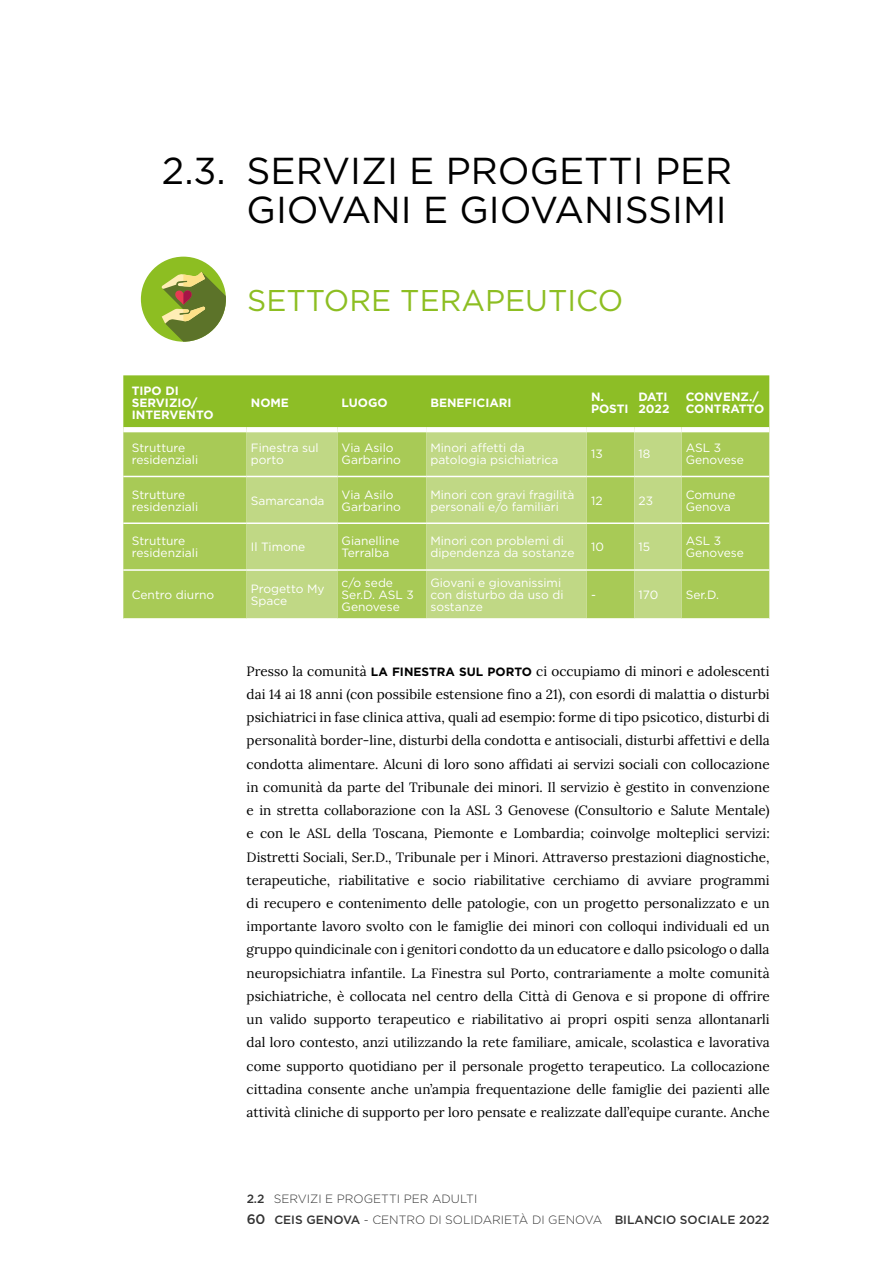
<style>
.page{position:relative;width:893px;height:1263px;background:#fff}
.page>*{position:absolute;margin:0;border:0;box-sizing:border-box;transform-origin:0 0}
.t1{font:37.5px/39px "Gotham";color:#000}
.t2{font:30px "Gotham";color:#8dbe22}
.t3{font:13.5px/23.2px "Lora";color:#000;text-align:justify}
.t4{font:12px/12px "Gotham";color:#fff}
.t5{font:700 12px/12px "Gotham";color:#fff}
.t6{font:500 12px "Gotham";color:#000}
.t7{font:300 12px "Gotham";color:#000}
.s1{font-family:"Gotham";font-weight:700;font-size:12px}
.s2{font-weight:500}
.s3{font-size:13.65px}
.s4{font-weight:300}
</style>
<div class="page">
<div style="left:123px;top:375px;width:646px;height:52px;background:#8dbe26"></div>
<div style="left:123px;top:432px;width:646px;height:186px;background:#a8ca56"></div>
<svg style="left:247px;top:432px;width:434px;height:186px;background:#b8d377"></svg>
<hr style="left:123px;top:522px;width:124px;height:2px;background:#fff">
<hr style="left:247px;top:522px;width:90px;height:2px;background:#fff">
<hr style="left:337px;top:522px;width:89px;height:2px;background:#fff">
<hr style="left:426px;top:522px;width:161px;height:2px;background:#fff">
<hr style="left:587px;top:522px;width:47px;height:2px;background:#fff">
<hr style="left:634px;top:522px;width:47px;height:2px;background:#fff">
<hr style="left:681px;top:522px;width:88px;height:2px;background:#fff">
<hr style="left:123px;top:569px;width:124px;height:2px;background:#fff">
<hr style="left:247px;top:569px;width:90px;height:2px;background:#fff">
<hr style="left:337px;top:569px;width:89px;height:2px;background:#fff">
<hr style="left:426px;top:569px;width:161px;height:2px;background:#fff">
<hr style="left:587px;top:569px;width:47px;height:2px;background:#fff">
<hr style="left:634px;top:569px;width:47px;height:2px;background:#fff">
<hr style="left:681px;top:569px;width:88px;height:2px;background:#fff">
<hr style="left:123px;top:476px;width:124px;height:1px;background:#fff">
<hr style="left:247px;top:476px;width:90px;height:1px;background:#fff">
<hr style="left:337px;top:476px;width:89px;height:1px;background:#fff">
<hr style="left:426px;top:476px;width:161px;height:1px;background:#fff">
<hr style="left:587px;top:476px;width:47px;height:1px;background:#fff">
<hr style="left:634px;top:476px;width:47px;height:1px;background:#fff">
<hr style="left:681px;top:476px;width:88px;height:1px;background:#fff">
<div style="left:141px;top:257px;width:85px;height:85px;background:#8dbe22;border-radius:50%"></div>
<svg style="left:161px;top:272px;width:65px;height:70px"></svg>
<h1 class="t1" style="left:162px;top:150px;width:65px">2.3.</h1>
<h1 class="t1" style="left:247px;top:150px;width:487px">SERVIZI E PROGETTI PER<br>GIOVANI E GIOVANISSIMI</h1>
<h2 class="t2" style="left:247px;top:281px;width:378px">SETTORE TERAPEUTICO</h2>
<p class="t5" style="left:132px;top:384px;width:83px">TIPO DI<br>SERVIZIO/<br>INTERVENTO</p>
<p class="t5" style="left:251px;top:396px;width:40px">NOME</p>
<p class="t5" style="left:342px;top:396px;width:48px">LUOGO</p>
<p class="t5" style="left:430px;top:396px;width:83px">BENEFICIARI</p>
<p class="t5" style="left:591px;top:390px;width:39px">N.<br>POSTI</p>
<p class="t5" style="left:638px;top:390px;width:33px">DATI<br>2022</p>
<p class="t5" style="left:686px;top:390px;width:80px">CONVENZ./<br>CONTRATTO</p>
<p class="t4" style="left:132px;top:441px;width:68px">Strutture residenziali</p>
<p class="t4" style="left:251px;top:441px;width:69px">Finestra sul porto</p>
<p class="t4" style="left:342px;top:441px;width:61px">Via Asilo<br>Garbarino</p>
<p class="t4" style="left:430px;top:441px;width:129px">Minori affetti da patologia psichiatrica</p>
<p class="t4" style="left:591px;top:447px;width:13px">13</p>
<p class="t4" style="left:638px;top:447px;width:13px">18</p>
<p class="t4" style="left:686px;top:441px;width:60px">ASL 3<br>Genovese</p>
<p class="t4" style="left:132px;top:488px;width:68px">Strutture residenziali</p>
<p class="t4" style="left:251px;top:494px;width:75px">Samarcanda</p>
<p class="t4" style="left:342px;top:488px;width:61px">Via Asilo<br>Garbarino</p>
<p class="t4" style="left:430px;top:488px;width:145px">Minori con gravi fragilità personali e/o familiari</p>
<p class="t4" style="left:591px;top:494px;width:13px">12</p>
<p class="t4" style="left:638px;top:494px;width:16px">23</p>
<p class="t4" style="left:686px;top:488px;width:51px">Comune<br>Genova</p>
<p class="t4" style="left:132px;top:535px;width:68px">Strutture residenziali</p>
<p class="t4" style="left:251px;top:541px;width:56px">Il Timone</p>
<p class="t4" style="left:342px;top:535px;width:59px">Gianelline<br>Terralba</p>
<p class="t4" style="left:430px;top:535px;width:146px">Minori con problemi di dipendenza da sostanze</p>
<p class="t4" style="left:591px;top:541px;width:14px">10</p>
<p class="t4" style="left:638px;top:541px;width:13px">15</p>
<p class="t4" style="left:686px;top:535px;width:60px">ASL 3<br>Genovese</p>
<p class="t4" style="left:132px;top:589px;width:84px">Centro diurno</p>
<p class="t4" style="left:251px;top:583px;width:75px">Progetto My<br>Space</p>
<p class="t4" style="left:342px;top:577px;width:74px">c/o sede<br>Ser.D. ASL 3<br>Genovese</p>
<p class="t4" style="left:430px;top:577px;width:135px">Giovani e giovanissimi con disturbo da uso di sostanze</p>
<p class="t4" style="left:591px;top:589px;width:6px">-</p>
<p class="t4" style="left:638px;top:589px;width:21px">170</p>
<p class="t4" style="left:686px;top:589px;width:35px">Ser.D.</p>
<p class="t3" style="left:247px;top:658px;width:525px">Presso la comunità <span class="s1">LA FINESTRA SUL PORTO</span> ci occupiamo di minori e adolescenti dai 14 ai 18 anni (con possibile estensione fino a 21), con esordi di malattia o disturbi psichiatrici in fase clinica attiva, quali ad esempio: forme di tipo psicotico, disturbi di personalità border-line, disturbi della condotta e antisociali, disturbi affettivi e della condotta alimentare. Alcuni di loro sono affidati ai servizi sociali con collocazione in comunità da parte del Tribunale dei minori. Il servizio è gestito in convenzione e in stretta collaborazione con la ASL 3 Genovese (Consultorio e Salute Mentale) e con le ASL della Toscana, Piemonte e Lombardia; coinvolge molteplici servizi:<br>Distretti Sociali, Ser.D., Tribunale per i Minori. Attraverso prestazioni diagnostiche, terapeutiche, riabilitative e socio riabilitative cerchiamo di avviare programmi di recupero e contenimento delle patologie, con un progetto personalizzato e un importante lavoro svolto con le famiglie dei minori con colloqui individuali ed un gruppo quindicinale con i genitori condotto da un educatore e dallo psicologo o dalla neuropsichiatra infantile. La Finestra sul Porto, contrariamente a molte comunità psichiatriche, è collocata nel centro della Città di Genova e si propone di offrire un valido supporto terapeutico e riabilitativo ai propri ospiti senza allontanarli dal loro contesto, anzi utilizzando la rete familiare, amicale, scolastica e lavorativa come supporto quotidiano per il personale progetto terapeutico. La collocazione cittadina consente anche un’ampia frequentazione delle famiglie dei pazienti alle attività cliniche di supporto per loro pensate e realizzate dall’equipe curante. Anche</p>
<p class="t7" style="left:247px;top:1192px;width:232px"><span class="s2">2.2</span> SERVIZI E PROGETTI PER ADULTI</p>
<p class="t6" style="left:247px;top:1211px;width:524px"><span class="s3">60</span> CEIS GENOVA <span class="s4">- CENTRO DI SOLIDARIETÀ DI GENOVA</span> BILANCIO SOCIALE 2022</p>
</div>
